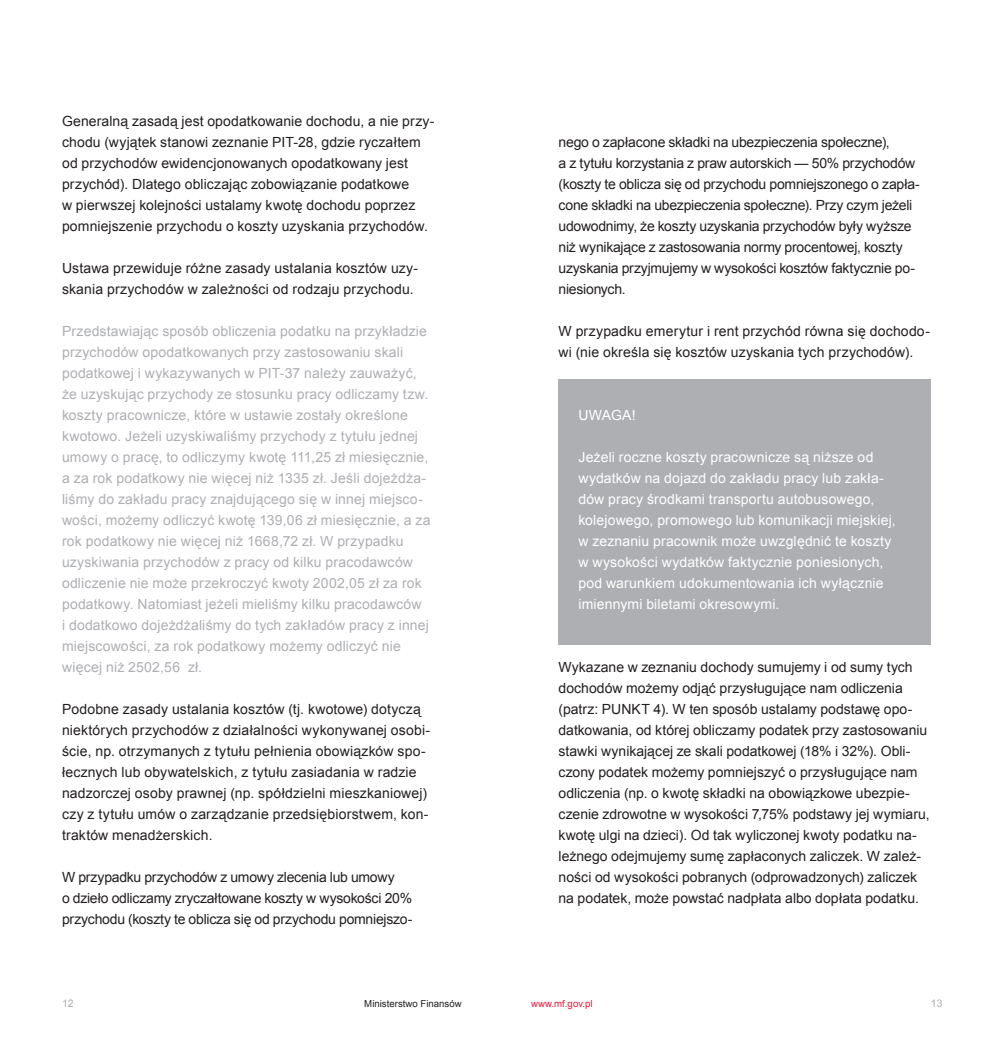
<style>
.page{position:relative;width:993px;height:1042px;background:#fff}
.page>*{position:absolute;margin:0;border:0;box-sizing:border-box;transform-origin:0 0}
.t1{font:14px/21px "Arial";letter-spacing:.005em;color:#231f20}
.t2{font:14px/21px "Arial";letter-spacing:.01em;color:#aeafb3}
.t3{font:14px/21px "Arial";letter-spacing:-.02em;color:#231f20}
.t4{font:14px/21px "Arial";letter-spacing:.01em;color:#fff}
.t5{font:14px/21px "Arial";letter-spacing:-.015em;color:#231f20}
.t6{font:10.5px "Arial";color:#aeafb3}
.t7{font:9.62px "Arial";color:#231f20}
.t8{font:9.62px "Arial";color:#e51836}
</style>
<div class="page">
<div style="left:558px;top:379px;width:372px;height:266px;background:#aeafb3"></div>
<p class="t1" style="left:62px;top:111px;width:374px">Generalną zasadą jest opodatkowanie dochodu, a nie przy&shy;chodu (wyjątek stanowi zeznanie PIT-28, gdzie ryczałtem od przychodów ewidencjonowanych opodatkowany jest przychód). Dlatego obliczając zobowiązanie podatkowe<br>w pierwszej kolejności ustalamy kwotę dochodu poprzez pomniejszenie przychodu o koszty uzyskania przychodów.</p>
<p class="t1" style="left:62px;top:258px;width:357px">Ustawa przewiduje różne zasady ustalania kosztów uzy&shy;skania przychodów w zależności od rodzaju przychodu.</p>
<p class="t2" style="left:62px;top:321px;width:370px">Przedstawiając sposób obliczenia podatku na przykładzie przychodów opodatkowanych przy zastosowaniu skali podatkowej i wykazywanych w PIT-37 należy zauważyć, że uzyskując przychody ze stosunku pracy odliczamy tzw. koszty pracownicze, które w ustawie zostały określone kwotowo. Jeżeli uzyskiwaliśmy przychody z tytułu jednej umowy o pracę, to odliczymy kwotę 111,25 zł miesięcznie, a za rok podatkowy nie więcej niż 1335 zł. Jeśli dojeżdża&shy;liśmy do zakładu pracy znajdującego się w innej miejsco&shy;wości, możemy odliczyć kwotę 139,06 zł miesięcznie, a za rok podatkowy nie więcej niż 1668,72 zł. W przypadku uzyskiwania przychodów z pracy od kilku pracodawców odliczenie nie może przekroczyć kwoty 2002,05 zł za rok podatkowy. Natomiast jeżeli mieliśmy kilku pracodawców<br>i dodatkowo dojeżdżaliśmy do tych zakładów pracy z innej miejscowości, za rok podatkowy możemy odliczyć nie więcej niż 2502,56 zł.</p>
<p class="t1" style="left:62px;top:699px;width:369px">Podobne zasady ustalania kosztów (tj. kwotowe) dotyczą niektórych przychodów z działalności wykonywanej osobi&shy;ście, np. otrzymanych z tytułu pełnienia obowiązków spo&shy;łecznych lub obywatelskich, z tytułu zasiadania w radzie nadzorczej osoby prawnej (np. spółdzielni mieszkaniowej) czy z tytułu umów o zarządzanie przedsiębiorstwem, kon&shy;traktów menadżerskich.</p>
<p class="t5" style="left:62px;top:867px;width:352px">W przypadku przychodów z umowy zlecenia lub umowy<br>o dzieło odliczamy zryczałtowane koszty w wysokości 20% przychodu (koszty te oblicza się od przychodu pomniejszo-</p>
<p class="t3" style="left:558px;top:132px;width:362px">nego o zapłacone składki na ubezpieczenia społeczne),<br>a z tytułu korzystania z praw autorskich — 50% przychodów (koszty te oblicza się od przychodu pomniejszonego o zapła&shy;cone składki na ubezpieczenia społeczne). Przy czym jeżeli udowodnimy, że koszty uzyskania przychodów były wyższe niż wynikające z zastosowania normy procentowej, koszty uzyskania przyjmujemy w wysokości kosztów faktycznie po&shy;niesionych.</p>
<p class="t1" style="left:558px;top:321px;width:373px">W przypadku emerytur i rent przychód równa się dochodo&shy;wi (nie określa się kosztów uzyskania tych przychodów).</p>
<p class="t4" style="left:578px;top:405px;width:59px">UWAGA!</p>
<p class="t4" style="left:578px;top:447px;width:319px">Jeżeli roczne koszty pracownicze są niższe od wydatków na dojazd do zakładu pracy lub zakła&shy;dów pracy środkami transportu autobusowego, kolejowego, promowego lub komunikacji miejskiej, w zeznaniu pracownik może uwzględnić te koszty w wysokości wydatków faktycznie poniesionych, pod warunkiem udokumentowania ich wyłącznie imiennymi biletami okresowymi.</p>
<p class="t1" style="left:558px;top:657px;width:372px">Wykazane w zeznaniu dochody sumujemy i od sumy tych dochodów możemy odjąć przysługujące nam odliczenia (patrz: PUNKT 4). W ten sposób ustalamy podstawę opo&shy;datkowania, od której obliczamy podatek przy zastosowaniu stawki wynikającej ze skali podatkowej (18% i 32%). Obli&shy;czony podatek możemy pomniejszyć o przysługujące nam odliczenia (np. o kwotę składki na obowiązkowe ubezpie&shy;czenie zdrowotne w wysokości 7,75% podstawy jej wymiaru, kwotę ulgi na dzieci). Od tak wyliczonej kwoty podatku na&shy;leżnego odejmujemy sumę zapłaconych zaliczek. W zależ&shy;ności od wysokości pobranych (odprowadzonych) zaliczek na podatek, może powstać nadpłata albo dopłata podatku.</p>
<p class="t6" style="left:62px;top:996px;width:13px">12</p>
<p class="t7" style="left:364px;top:997px;width:99px">Ministerstwo Finansów</p>
<p class="t8" style="left:531px;top:997px;width:63px">www.mf.gov.pl</p>
<p class="t6" style="left:930px;top:996px;width:13px">13</p>
</div>
